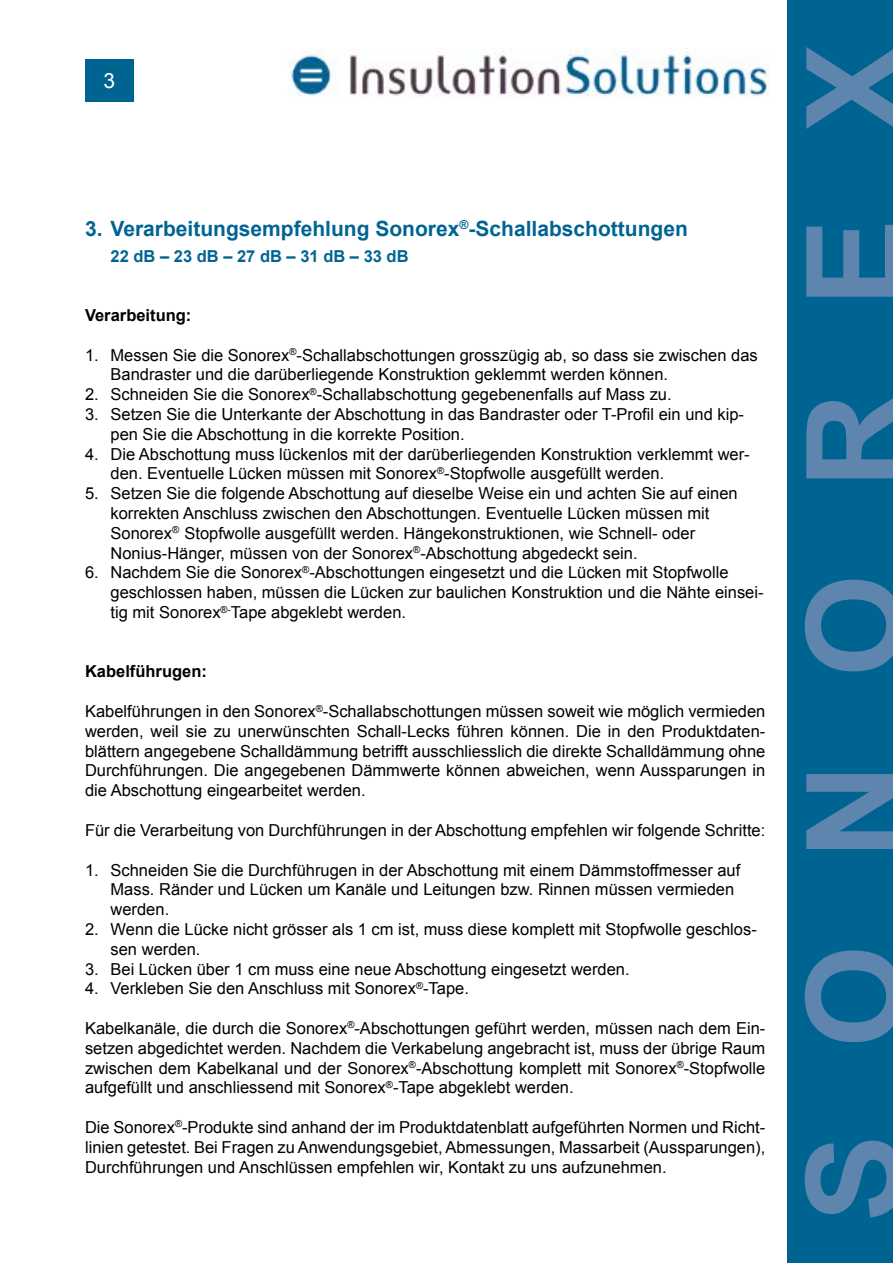
<style>
.page{position:relative;width:893px;height:1263px;background:#fff}
.page>*{position:absolute;margin:0;border:0;box-sizing:border-box;transform-origin:0 0}
.t1{font:700 132px "Arial";letter-spacing:.655em;color:#5d85ad}
.t2{font:700 21px "Arial";color:#006493}
.t3{font:21px "Arial";color:#fff}
.t4{font:16.5px/19.8px "Arial";color:#000}
.t5{font:700 16.5px "Arial";color:#000}
.t6{font:700 16.5px "Arial";color:#006493}
</style>
<div class="page">
<img style="left:289px;top:49px;width:480px;height:48px">
<div style="left:787px;top:0;width:106px;height:1263px;background:#006493"></div>
<div style="left:85px;top:60px;width:49px;height:42px;background:#006493"></div>
<p class="t3" style="left:104px;top:67px;width:13px">3</p>
<p class="t2" style="left:85px;top:215px;width:604px">3. Verarbeitungsempfehlung Sonorex<sup>®</sup>-Schallabschottungen</p>
<p class="t6" style="left:111px;top:245px;width:300px">22 dB – 23 dB – 27 dB – 31 dB – 33 dB</p>
<p class="t5" style="left:85px;top:304px;width:108px">Verarbeitung:</p>
<p class="t4" style="left:111px;top:345px;width:649px;text-indent:-26px">1. Messen Sie die Sonorex<sup>®</sup>-Schallabschottungen grosszügig ab, so dass sie zwischen das<br>Bandraster und die darüberliegende Konstruktion geklemmt werden können.</p>
<p class="t4" style="left:85px;top:385px;width:588px">2. Schneiden Sie die Sonorex<sup>®</sup>-Schallabschottung gegebenenfalls auf Mass zu.</p>
<p class="t4" style="left:111px;top:404px;width:635px;text-indent:-26px">3. Setzen Sie die Unterkante der Abschottung in das Bandraster oder T-Profil ein und kip&shy;pen Sie die Abschottung in die korrekte Position.</p>
<p class="t4" style="left:111px;top:444px;width:641px;text-indent:-26px">4. Die Abschottung muss lückenlos mit der darüberliegenden Konstruktion verklemmt wer&shy;den. Eventuelle Lücken müssen mit Sonorex<sup>®</sup>-Stopfwolle ausgefüllt werden.</p>
<p class="t4" style="left:111px;top:484px;width:629px;text-indent:-26px">5. Setzen Sie die folgende Abschottung auf dieselbe Weise ein und achten Sie auf einen korrekten Anschluss zwischen den Abschottungen. Eventuelle Lücken müssen mit Sonorex<sup>®</sup> Stopfwolle ausgefüllt werden. Hängekonstruktionen, wie Schnell- oder Nonius-Hänger, müssen von der Sonorex<sup>®</sup>-Abschottung abgedeckt sein.</p>
<p class="t4" style="left:111px;top:563px;width:655px;text-indent:-26px">6. Nachdem Sie die Sonorex<sup>®</sup>-Abschottungen eingesetzt und die Lücken mit Stopfwolle geschlossen haben, müssen die Lücken zur baulichen Konstruktion und die Nähte einsei&shy;tig mit Sonorex<sup>®-</sup>Tape abgeklebt werden.</p>
<p class="t5" style="left:85px;top:661px;width:123px">Kabelführugen:</p>
<p class="t4" style="left:85px;top:701px;width:682px;text-align:justify">Kabelführungen in den Sonorex<sup>®</sup>-Schallabschottungen müssen soweit wie möglich vermieden werden, weil sie zu unerwünschten Schall-Lecks führen können. Die in den Produktdaten&shy;blättern angegebene Schalldämmung betrifft ausschliesslich die direkte Schalldämmung ohne Durchführungen. Die angegebenen Dämmwerte können abweichen, wenn Aussparungen in die Abschottung eingearbeitet werden.</p>
<p class="t4" style="left:85px;top:820px;width:682px">Für die Verarbeitung von Durchführungen in der Abschottung empfehlen wir folgende Schritte:</p>
<p class="t4" style="left:111px;top:860px;width:631px;text-indent:-26px">1. Schneiden Sie die Durchführugen in der Abschottung mit einem Dämmstoffmesser auf<br>Mass. Ränder und Lücken um Kanäle und Leitungen bzw. Rinnen müssen vermieden werden.</p>
<p class="t4" style="left:111px;top:919px;width:648px;text-indent:-26px">2. Wenn die Lücke nicht grösser als 1 cm ist, muss diese komplett mit Stopfwolle geschlos&shy;sen werden.</p>
<p class="t4" style="left:85px;top:959px;width:546px">3. Bei Lücken über 1 cm muss eine neue Abschottung eingesetzt werden.</p>
<p class="t4" style="left:85px;top:979px;width:385px">4. Verkleben Sie den Anschluss mit Sonorex<sup>®</sup>-Tape.</p>
<p class="t4" style="left:85px;top:1018px;width:682px;text-align:justify">Kabelkanäle, die durch die Sonorex<sup>®</sup>-Abschottungen geführt werden, müssen nach dem Ein&shy;setzen abgedichtet werden. Nachdem die Verkabelung angebracht ist, muss der übrige Raum zwischen dem Kabelkanal und der Sonorex<sup>®</sup>-Abschottung komplett mit Sonorex<sup>®</sup>-Stopfwolle aufgefüllt und anschliessend mit Sonorex<sup>®</sup>-Tape abgeklebt werden.</p>
<p class="t4" style="left:85px;top:1117px;width:682px;text-align:justify">Die Sonorex<sup>®</sup>-Produkte sind anhand der im Produktdatenblatt aufgeführten Normen und Richt&shy;linien getestet. Bei Fragen zu Anwendungsgebiet, Abmessungen, Massarbeit (Aussparungen), Durchführungen und Anschlüssen empfehlen wir, Kontakt zu uns aufzunehmen.</p>
<h1 class="t1" style="left:767px;top:1222px;width:1180px;rotate:-90deg">SONOREX</h1>
</div>
